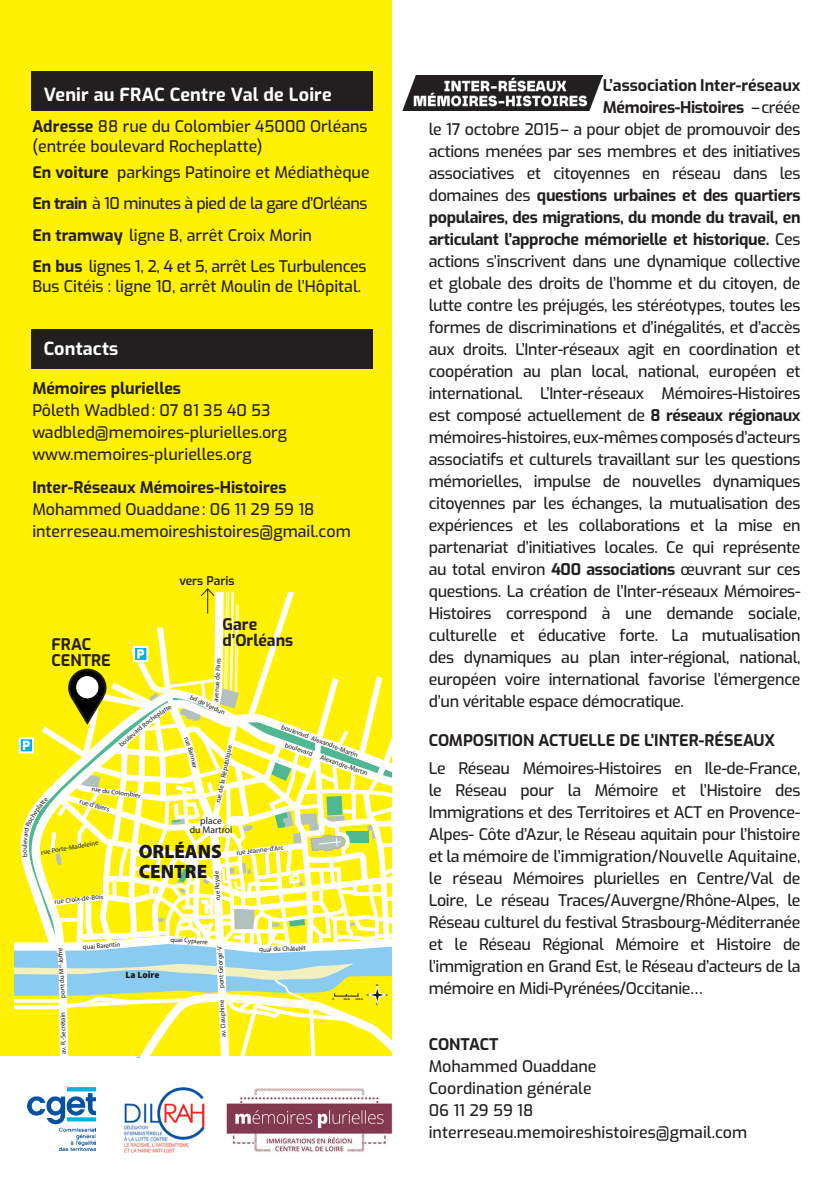
<style>
.page{position:relative;width:823px;height:1191px;background:#fff}
.page>*{position:absolute;margin:0;border:0;box-sizing:border-box;transform-origin:0 0}
.t1{font:900 19.4px/19.4px "Myriad Pro";color:#1a191a}
.t2{font:700 18px "Exo";letter-spacing:.01em;color:#fff}
.t3{font:500 16px/22px "Exo";letter-spacing:-.02em;color:#231f20;text-align:justify}
.t4{font:500 16px/22px "Exo";color:#231f20}
.t5{font:700 16px/16px "Exo";letter-spacing:-.01em;color:#231f20}
.t6{font:600 12px "Exo";color:#231f20}
.t7{font:9.6px/9.2px "Myriad Pro";color:#1a191a;text-align:center}
.t8{font:900 9.6px "Source Sans Pro";letter-spacing:-.01em;color:#1a191a}
.t9{font:6.8px "Myriad Pro";color:#1a191a}
.t10{font:700 3px "Source Sans Pro";color:#1a191a}
.t11{font:700 2.6px "Gill Sans";color:#1a191a}
.s1{font-weight:700}
.s2{font-weight:500}
</style>
<div class="page">
<div style="left:0;top:0;width:391px;height:1055px;background:#fff101"></div>
<img style="left:27px;top:1087px;width:68px;height:63px">
<img style="left:124px;top:1087px;width:81px;height:65px">
<img style="left:226px;top:1088px;width:167px;height:64px">
<img style="left:402px;top:75px;width:200px;height:36px">
<div style="left:31px;top:72px;width:341px;height:39px;background:#231f20"></div>
<div style="left:31px;top:329px;width:341px;height:40px;background:#231f20"></div>
<svg style="left:14px;top:588px;width:377px;height:469px"></svg>
<p class="t2" style="left:44px;top:81px;width:289px">Venir au FRAC Centre Val de Loire</p>
<p class="t4" style="left:32px;top:115px;width:336px;line-height:20px"><span class="s1">Adresse</span> 88 rue du Colombier 45000 Orléans (entrée boulevard Rocheplatte)</p>
<p class="t3" style="left:32px;top:155px;width:339px;line-height:31.4px;text-align:left"><span class="s1">En voiture</span> parkings Patinoire et Médiathèque <span class="s1">En train</span> à 10 minutes à pied de la gare d’Orléans <span class="s1">En tramway</span> ligne B, arrêt Croix Morin<br><span class="s1">En bus</span> lignes 1, 2, 4 et 5, arrêt Les Turbulences</p>
<p class="t4" style="left:32px;top:274px;width:330px">Bus Citéis : ligne 10, arrêt Moulin de l’Hôpital.</p>
<p class="t2" style="left:44px;top:335px;width:76px">Contacts</p>
<p class="t5" style="left:32px;top:379px;width:150px">Mémoires plurielles</p>
<p class="t4" style="left:32px;top:398px;width:256px">Pôleth Wadbled : 07 81 35 40 53 wadbled@memoires-plurielles.org www.memoires-plurielles.org</p>
<p class="t5" style="left:32px;top:478px;width:255px">Inter-Réseaux Mémoires-Histoires</p>
<p class="t4" style="left:32px;top:497px;width:320px">Mohammed Ouaddane : 06 11 29 59 18 interreseau.memoireshistoires@gmail.com</p>
<p class="t5" style="left:52px;top:635px;width:61px">FRAC<br>CENTRE</p>
<p class="t9" style="left:92px;top:785px;width:51px;rotate:8deg">rue du Colombier</p>
<p class="t9" style="left:81px;top:797px;width:32px;rotate:17deg">rue d'Illiers</p>
<p class="t6" style="left:179px;top:572px;width:57px">vers Paris</p>
<p class="t5" style="left:222px;top:615px;width:72px">Gare d’Orléans</p>
<p class="t9" style="left:212px;top:701px;width:46px;rotate:-87deg">avenue de Paris</p>
<p class="t9" style="left:192px;top:693px;width:39px;rotate:25deg">bd de Verdun</p>
<p class="t9" style="left:214px;top:802px;width:60px;rotate:-78deg">rue de la République</p>
<p class="t7" style="left:190px;top:816px;width:44px">place<br>du Martroi</p>
<p class="t9" style="left:283px;top:722px;width:83px;rotate:21deg">boulevard Alexandre-Martin</p>
<p class="t9" style="left:286px;top:741px;width:30px;rotate:19deg">boulevard</p>
<p class="t9" style="left:321px;top:753px;width:51px;rotate:19deg">Alexandre-Martin</p>
<p class="t9" style="left:41px;top:849px;width:59px;rotate:-10deg">rue Porte-Madeleine</p>
<p class="t9" style="left:54px;top:897px;width:46px;rotate:-6deg">rue Croix-de-Bo</p>
<p class="t9" style="left:59px;top:997px;width:52px;rotate:-93deg">pont du M<sup>al</sup>-Joffre</p>
<p class="t9" style="left:60px;top:1054px;width:44px;rotate:-91deg">av. R.-Secréta ni</p>
<p class="t1" style="left:139px;top:842px;width:85px">ORLÉANS<br>CENTRE</p>
<p class="t9" style="left:214px;top:900px;width:31px;rotate:-93deg">rue Roya el</p>
<p class="t9" style="left:236px;top:848px;width:49px;rotate:-6deg">rue Jeanne-d'Arc</p>
<p class="t8" style="left:125px;top:968px;width:36px">La Loire</p>
<p class="t9" style="left:192px;top:937px;width:18px;rotate:6deg">pierre</p>
<p class="t9" style="left:218px;top:988px;width:43px;rotate:-93deg">pont George-V</p>
<p class="t9" style="left:220px;top:1037px;width:38px;rotate:-93deg">av. Dauph ni e</p>
<p class="t9" style="left:267px;top:945px;width:33px;rotate:-2deg">ai du Châte</p>
<p class="t11" style="left:376px;top:984px;width:4px">N</p>
<p class="t11" style="left:376px;top:1002px;width:3px">S</p>
<p class="t11" style="left:366px;top:993px;width:4px">O</p>
<p class="t11" style="left:385px;top:993px;width:3px">E</p>
<p class="t10" style="left:332px;top:997px;width:3px">0</p>
<p class="t10" style="left:344px;top:997px;width:8px">50 m</p>
<p class="t10" style="left:355px;top:997px;width:9px">100 m</p>
<p class="t5" style="left:602px;top:76px;width:199px">L’association Inter-réseaux</p>
<p class="t5" style="left:602px;top:98px;width:199px">Mémoires-Histoires <span class="s2">– créée</span></p>
<p class="t3" style="left:428px;top:117px;width:373px">le 17 octobre 2015 – a pour objet de promouvoir des</p>
<p class="t3" style="left:428px;top:139px;width:373px">actions menées par ses membres et des initiatives</p>
<p class="t3" style="left:428px;top:161px;width:373px">associatives et citoyennes en réseau dans les</p>
<p class="t5" style="left:428px;top:186px;width:373px"><span class="s2">domaines des</span> questions urbaines et des quartiers</p>
<p class="t5" style="left:428px;top:208px;width:373px">populaires, des migrations, du monde du travail, en</p>
<p class="t5" style="left:428px;top:230px;width:373px">articulant l’approche mémorielle et historique. <span class="s2">Ces</span></p>
<p class="t3" style="left:428px;top:249px;width:373px">actions s’inscrivent dans une dynamique collective</p>
<p class="t3" style="left:428px;top:271px;width:373px">et globale des droits de l’homme et du citoyen, de</p>
<p class="t3" style="left:428px;top:293px;width:373px">lutte contre les préjugés, les stéréotypes, toutes les</p>
<p class="t3" style="left:428px;top:315px;width:373px">formes de discriminations et d’inégalités, et d’accès</p>
<p class="t3" style="left:428px;top:337px;width:373px">aux droits. L’Inter-réseaux agit en coordination et</p>
<p class="t3" style="left:428px;top:359px;width:373px">coopération au plan local, national, européen et</p>
<p class="t3" style="left:428px;top:381px;width:373px">international. L’Inter-réseaux Mémoires-Histoires</p>
<p class="t3" style="left:428px;top:403px;width:373px">est composé actuellement de <span class="s1">8 réseaux régionaux</span></p>
<p class="t3" style="left:428px;top:425px;width:373px">mémoires-histoires, eux-mêmes composés d’acteurs</p>
<p class="t3" style="left:428px;top:447px;width:373px">associatifs et culturels travaillant sur les questions</p>
<p class="t3" style="left:428px;top:469px;width:373px">mémorielles, impulse de nouvelles dynamiques</p>
<p class="t3" style="left:428px;top:491px;width:373px">citoyennes par les échanges, la mutualisation des</p>
<p class="t3" style="left:428px;top:513px;width:373px">expériences et les collaborations et la mise en</p>
<p class="t3" style="left:428px;top:535px;width:373px">partenariat d’initiatives locales. Ce qui représente</p>
<p class="t3" style="left:428px;top:557px;width:373px">au total environ <span class="s1">400 associations</span> œuvrant sur ces</p>
<p class="t3" style="left:428px;top:579px;width:373px">questions. La création de l’Inter-réseaux Mémoires-</p>
<p class="t3" style="left:428px;top:601px;width:373px">Histoires correspond à une demande sociale,</p>
<p class="t3" style="left:428px;top:623px;width:373px">culturelle et éducative forte. La mutualisation</p>
<p class="t3" style="left:428px;top:645px;width:373px">des dynamiques au plan inter-régional, national,</p>
<p class="t3" style="left:428px;top:667px;width:373px">européen voire international favorise l’émergence</p>
<p class="t3" style="left:428px;top:689px;width:256px">d’un véritable espace démocratique.</p>
<p class="t5" style="left:428px;top:731px;width:347px">COMPOSITION ACTUELLE DE L’INTER-RÉSEAUX</p>
<p class="t3" style="left:428px;top:756px;width:373px">Le Réseau Mémoires-Histoires en Ile-de-France, le Réseau pour la Mémoire et l’Histoire des Immigrations et des Territoires et ACT en Provence-Alpes- Côte d’Azur, le Réseau aquitain pour l’histoire et la mémoire de l’immigration/Nouvelle Aquitaine, le réseau Mémoires plurielles en Centre/Val de Loire, Le réseau Traces/Auvergne/Rhône-Alpes, le Réseau culturel du festival Strasbourg-Méditerranée et le Réseau Régional Mémoire et Histoire de l’immigration en Grand Est, le Réseau d’acteurs de la mémoire en Midi-Pyrénées/Occitanie…</p>
<p class="t5" style="left:428px;top:1034px;width:71px">CONTACT</p>
<p class="t4" style="left:428px;top:1053px;width:320px">Mohammed Ouaddane<br>Coordination générale<br>06 11 29 59 18 interreseau.memoireshistoires@gmail.com</p>
<p class="t9" style="left:499px;top:932px;width:51px;rotate:82deg">pont René-Thinat</p>
</div>
